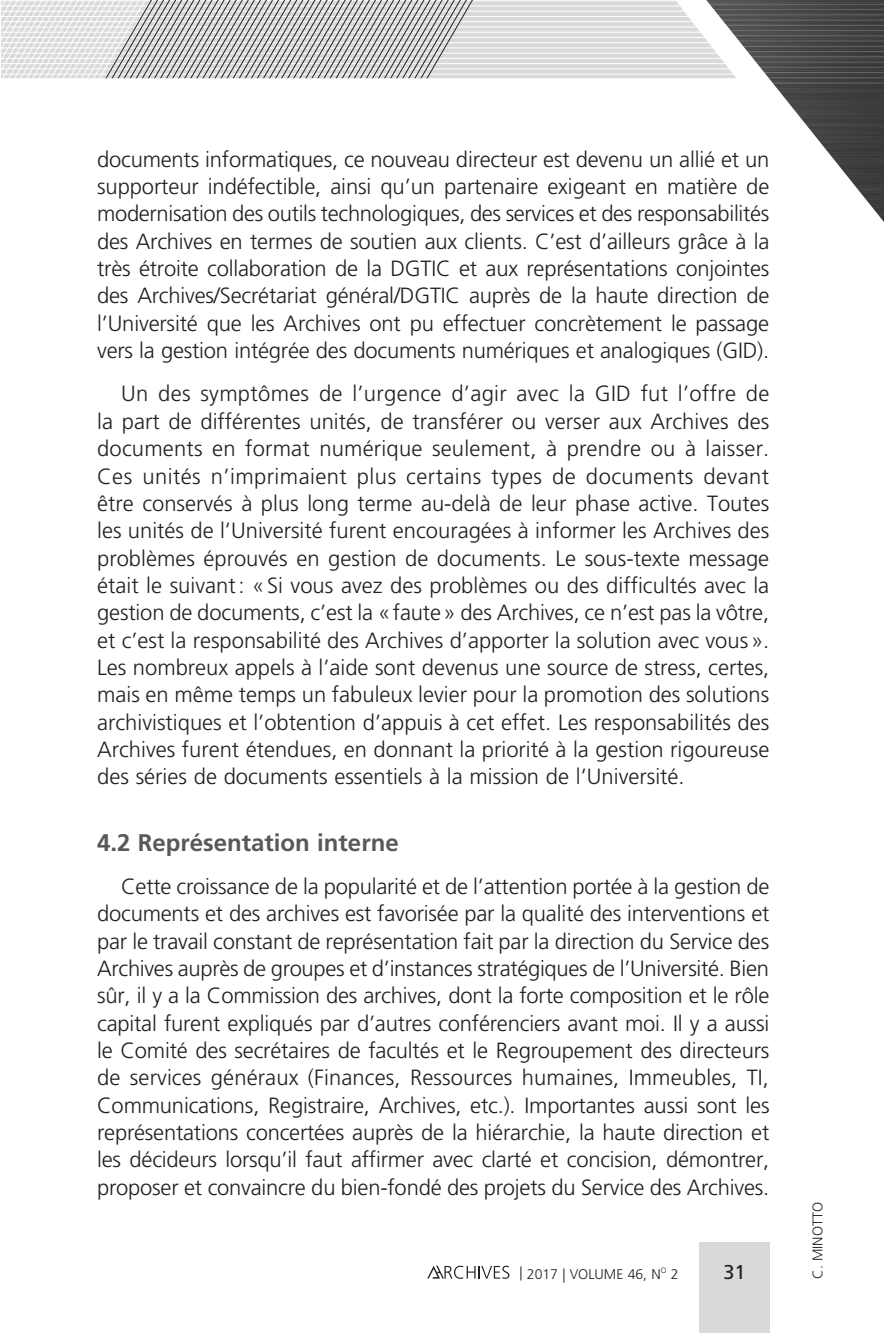
<style>
.page{position:relative;width:884px;height:1333px;background:#fff}
.page>*{position:absolute;margin:0;border:0;box-sizing:border-box;transform-origin:0 0}
.t1{font:700 24px "Frutiger LT Std";color:#57585a}
.t2{font:300 22px/27.4px "Frutiger LT Std";letter-spacing:-.01em;color:#231f20;text-align:justify}
.t3{font:20px "Frutiger LT Std";color:#231f20}
.t4{font:300 14px "Frutiger LT Std";color:#231f20}
.t5{font:300 7.8px "Frutiger LT Std";color:#231f20}
.s1{font-size:14px}
</style>
<div class="page">
<svg style="left:209px;top:0;width:261px;height:79px"></svg>
<svg style="left:470px;top:0;width:189px;height:79px"></svg>
<hr style="left:470px;top:4px;width:413px;height:1px;background:#fff">
<hr style="left:470px;top:9px;width:413px;height:1px;background:#fff">
<hr style="left:470px;top:14px;width:413px;height:1px;background:#fff">
<hr style="left:470px;top:20px;width:413px;height:1px;background:#fff">
<hr style="left:470px;top:25px;width:413px;height:1px;background:#fff">
<hr style="left:470px;top:30px;width:413px;height:1px;background:#fff">
<hr style="left:470px;top:35px;width:413px;height:1px;background:#fff">
<hr style="left:470px;top:41px;width:413px;height:1px;background:#fff">
<hr style="left:470px;top:46px;width:413px;height:1px;background:#fff">
<hr style="left:470px;top:51px;width:413px;height:1px;background:#fff">
<hr style="left:470px;top:56px;width:413px;height:1px;background:#fff">
<hr style="left:470px;top:62px;width:413px;height:1px;background:#fff">
<hr style="left:470px;top:67px;width:413px;height:1px;background:#fff">
<hr style="left:470px;top:72px;width:413px;height:1px;background:#fff">
<hr style="left:470px;top:77px;width:413px;height:1px;background:#fff">
<svg style="left:659px;top:0;width:224px;height:221px"></svg>
<div style="left:699px;top:1242px;width:70px;height:90px;background:#d8d9db"></div>
<svg style="left:427px;top:1265px;width:82px;height:13px"></svg>
<svg style="left:1px;top:0;width:208px;height:79px"></svg>
<p class="t2" style="left:97px;top:146px;width:674px">documents informatiques, ce nouveau directeur est devenu un allié et un supporteur indéfectible, ainsi qu’un partenaire exigeant en matière de modernisation des outils technologiques, des services et des responsabilités des Archives en termes de soutien aux clients. C’est d’ailleurs grâce à la très étroite collaboration de la DGTIC et aux représentations conjointes des Archives/Secrétariat général/DGTIC auprès de la haute direction de l’Université que les Archives ont pu effectuer concrètement le passage vers la gestion intégrée des documents numériques et analogiques (GID).</p>
<p class="t2" style="left:97px;top:380px;width:674px;text-indent:24px">Un des symptômes de l’urgence d’agir avec la GID fut l’offre de la part de différentes unités, de transférer ou verser aux Archives des documents en format numérique seulement, à prendre ou à laisser.<br>Ces unités n’imprimaient plus certains types de documents devant être conservés à plus long terme au-delà de leur phase active. Toutes les unités de l’Université furent encouragées à informer les Archives des problèmes éprouvés en gestion de documents. Le sous-texte message était le suivant: «Si vous avez des problèmes ou des difficultés avec la gestion de documents, c’est la «faute» des Archives, ce n’est pas la vôtre, et c’est la responsabilité des Archives d’apporter la solution avec vous».<br>Les nombreux appels à l’aide sont devenus une source de stress, certes, mais en même temps un fabuleux levier pour la promotion des solutions archivistiques et l’obtention d’appuis à cet effet. Les responsabilités des Archives furent étendues, en donnant la priorité à la gestion rigoureuse des séries de documents essentiels à la mission de l’Université.</p>
<p class="t1" style="left:97px;top:828px;width:303px">4.2 Représentation interne</p>
<p class="t2" style="left:97px;top:873px;width:674px;text-indent:24px">Cette croissance de la popularité et de l’attention portée à la gestion de documents et des archives est favorisée par la qualité des interventions et par le travail constant de représentation fait par la direction du Service des Archives auprès de groupes et d’instances stratégiques de l’Université. Bien sûr, il y a la Commission des archives, dont la forte composition et le rôle capital furent expliqués par d’autres conférenciers avant moi. Il y a aussi le Comité des secrétaires de facultés et le Regroupement des directeurs de services généraux (Finances, Ressources humaines, Immeubles, TI, Communications, Registraire, Archives, etc.). Importantes aussi sont les représentations concertées auprès de la hiérarchie, la haute direction et les décideurs lorsqu’il faut affirmer avec clarté et concision, démontrer, proposer et convaincre du bien-fondé des projets du Service des Archives.</p>
<p class="t4" style="left:519px;top:1265px;width:143px">| 2017 | VOLUME 46, N</p>
<p class="t3" style="left:723px;top:1260px;width:24px">31</p>
<p class="t5" style="left:661px;top:1265px;width:19px">O <span class="s1">2</span></p>
<p class="t4" style="left:810px;top:1278px;width:78px;rotate:-90deg">C. MINOTTO</p>
</div>
